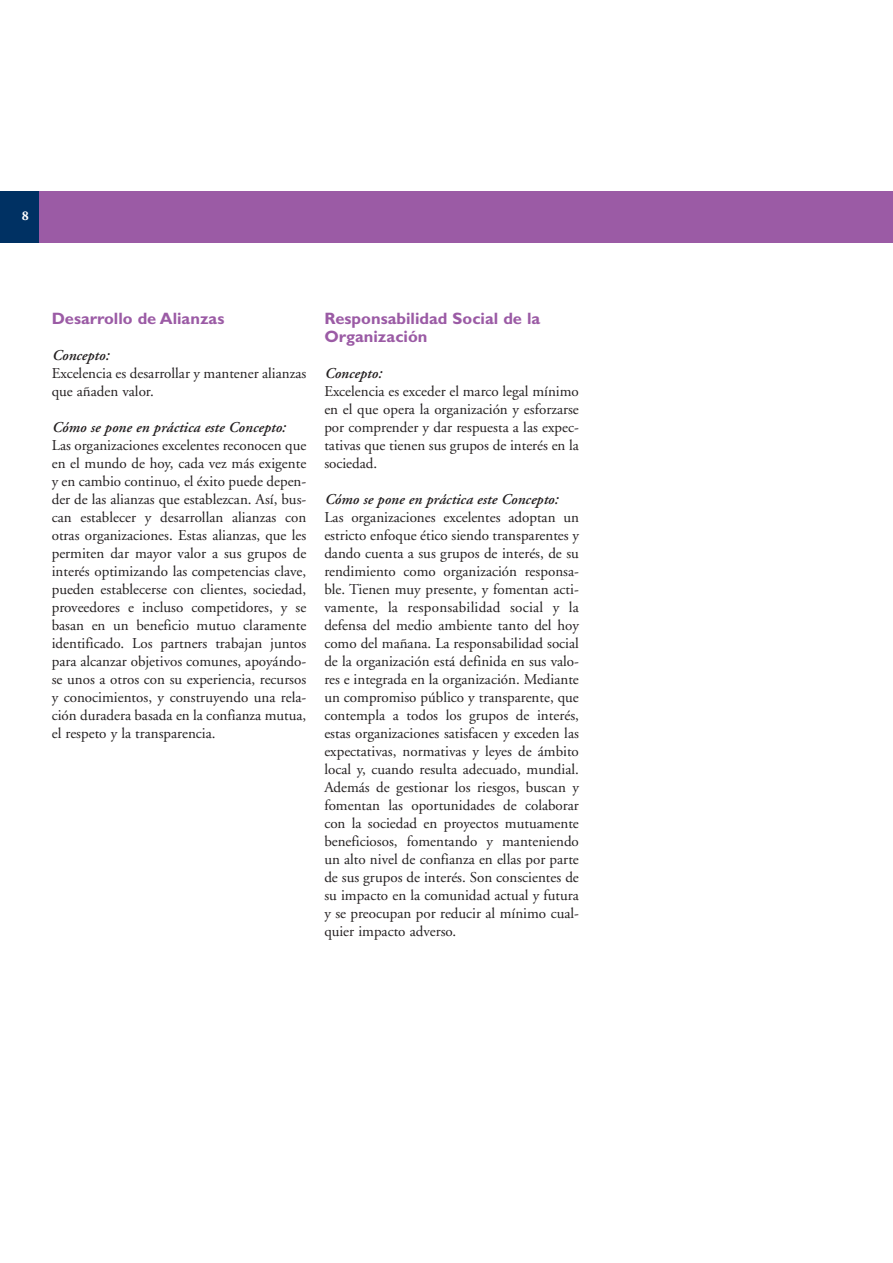
<style>
.page{position:relative;width:893px;height:1263px;background:#fff}
.page>*{position:absolute;margin:0;border:0;box-sizing:border-box;transform-origin:0 0}
.t1{font:700 16.5px/18px "Gill Sans";color:#9b5ba5}
.t2{font:15px/18px "Adobe Garamond";color:#231f20;text-align:justify}
.t3{font:italic 600 15px "Adobe Garamond";color:#231f20}
.t4{font:700 13.5px "Adobe Garamond";color:#fff}
</style>
<div class="page">
<div style="left:39px;top:191px;width:853px;height:51px;background:#9b5ba5"></div>
<div style="left:0;top:191px;width:39px;height:51px;background:#003163"></div>
<p class="t4" style="left:22px;top:210px;width:9px">8</p>
<p class="t1" style="left:52px;top:311px;width:174px">Desarrollo de Alianzas</p>
<p class="t3" style="left:52px;top:349px;width:59px">Concepto:</p>
<p class="t2" style="left:52px;top:366px;width:256px">Excelencia es desarrollar y mantener alianzas que añaden valor.</p>
<p class="t3" style="left:52px;top:421px;width:235px">Cómo se pone en práctica este Concepto:</p>
<p class="t2" style="left:52px;top:438px;width:256px">Las organizaciones excelentes reconocen que en el mundo de hoy, cada vez más exigente y en cambio continuo, el éxito puede depen&shy;der de las alianzas que establezcan. Así, bus&shy;can establecer y desarrollan alianzas con otras organizaciones. Estas alianzas, que les permiten dar mayor valor a sus grupos de interés optimizando las competencias clave, pueden establecerse con clientes, sociedad, proveedores e incluso competidores, y se basan en un beneficio mutuo claramente identificado. Los partners trabajan juntos para alcanzar objetivos comunes, apoyándo&shy;se unos a otros con su experiencia, recursos y conocimientos, y construyendo una rela&shy;ción duradera basada en la confianza mutua, el respeto y la transparencia.</p>
<p class="t1" style="left:324px;top:311px;width:217px">Responsabilidad Social de la<br>Organización</p>
<p class="t3" style="left:324px;top:367px;width:59px">Concepto:</p>
<p class="t2" style="left:324px;top:384px;width:256px">Excelencia es exceder el marco legal mínimo en el que opera la organización y esforzarse por comprender y dar respuesta a las expec&shy;tativas que tienen sus grupos de interés en la sociedad.</p>
<p class="t3" style="left:324px;top:493px;width:235px">Cómo se pone en práctica este Concepto:</p>
<p class="t2" style="left:324px;top:510px;width:256px">Las organizaciones excelentes adoptan un estricto enfoque ético siendo transparentes y dando cuenta a sus grupos de interés, de su rendimiento como organización responsa&shy;ble. Tienen muy presente, y fomentan acti&shy;vamente, la responsabilidad social y la defensa del medio ambiente tanto del hoy como del mañana. La responsabilidad social de la organización está definida en sus valo&shy;res e integrada en la organización. Mediante un compromiso público y transparente, que contempla a todos los grupos de interés, estas organizaciones satisfacen y exceden las expectativas, normativas y leyes de ámbito local y, cuando resulta adecuado, mundial.<br>Además de gestionar los riesgos, buscan y fomentan las oportunidades de colaborar con la sociedad en proyectos mutuamente beneficiosos, fomentando y manteniendo un alto nivel de confianza en ellas por parte de sus grupos de interés. Son conscientes de su impacto en la comunidad actual y futura y se preocupan por reducir al mínimo cual&shy;quier impacto adverso.</p>
</div>
